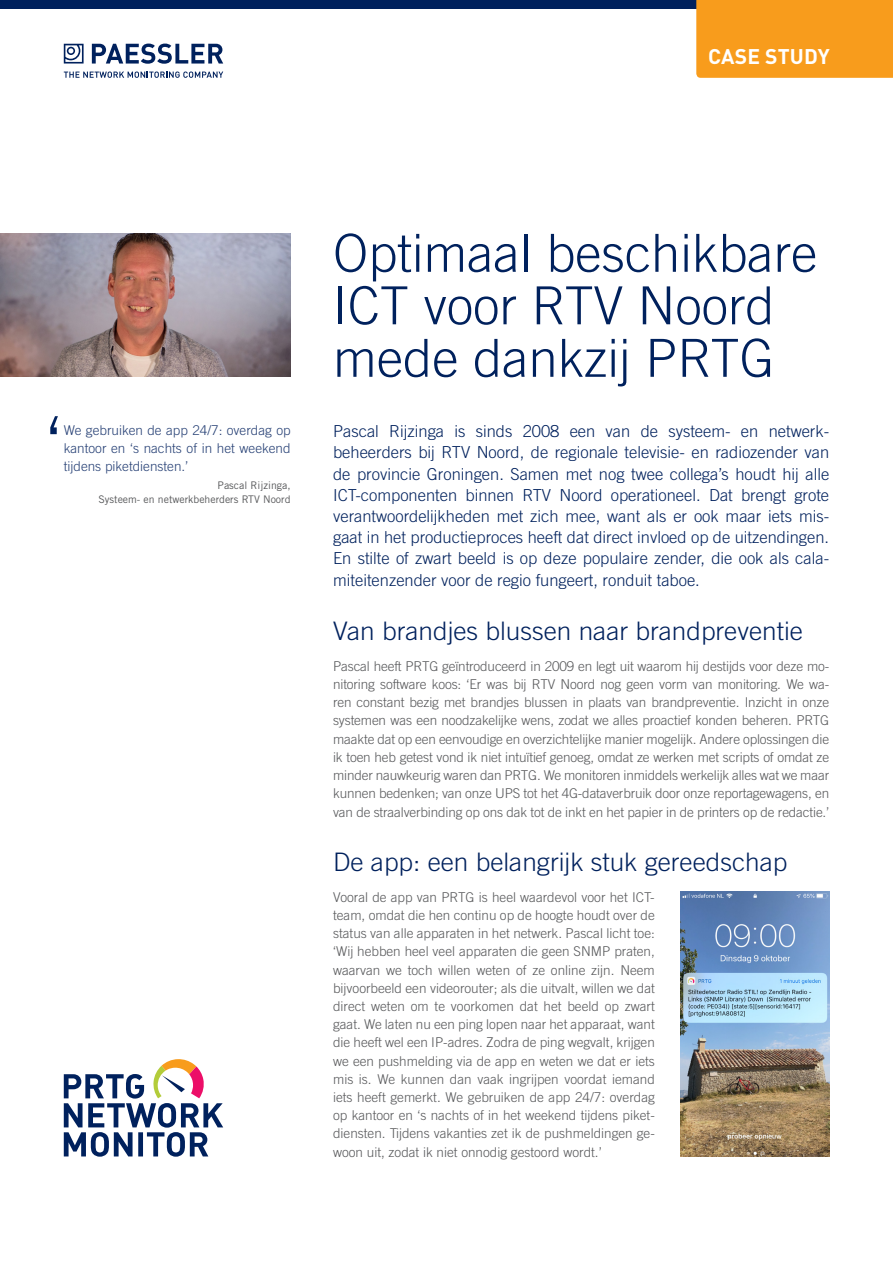
<style>
.page{position:relative;width:893px;height:1263px;background:#fff}
.page>*{position:absolute;margin:0;border:0;box-sizing:border-box;transform-origin:0 0}
.Überschrift_1{font:300 52.5px/52.5px "Trade Gothic LT Std";color:#00215d}
.Überschrift_2{font:300 25.5px "Trade Gothic LT Std";color:#00215d}
.t1{font:700 21px "DINOT";letter-spacing:.01em;color:#fff}
.Einleitung{font:300 16.5px/21.1px "Trade Gothic LT Std";color:#00215d;text-align:justify}
.Fliesstext{font:300 13.5px/18.1px "Trade Gothic LT Std";letter-spacing:-.005em;color:#57585a;text-align:justify}
.Einleitung-2{font:300 13.5px/18px "Trade Gothic LT Std";color:#253f74;text-align:justify}
.Bildunterschrift{font:10.5px/13.5px "Trade Gothic LT Std";color:#57585a;text-align:right}
</style>
<div class="page">
<div style="left:0;top:0;width:893px;height:9px;background:#00215d"></div>
<div style="left:696px;top:0;width:197px;height:78px;background:#f89c1c"></div>
<svg style="left:64px;top:1059px;width:159px;height:98px"></svg>
<svg style="left:92px;top:44px;width:131px;height:20px"></svg>
<svg style="left:64px;top:72px;width:159px;height:6px"></svg>
<svg style="left:64px;top:44px;width:20px;height:20px"></svg>
<img style="left:0;top:234px;width:291px;height:143px">
<svg style="left:50px;top:416px;width:8px;height:18px"></svg>
<img style="left:680px;top:891px;width:149px;height:266px">
<h3 class="t1" style="left:708px;top:42px;width:123px">CASE STUDY</h3>
<p class="Einleitung-2" style="left:64px;top:421px;width:228px">We gebruiken de app 24/7: overdag op kantoor en ‘s nachts of in het weekend tijdens piketdiensten.’</p>
<p class="Bildunterschrift" style="left:98px;top:479px;width:194px">Pascal Rijzinga,<br>Systeem- en netwerkbeherders RTV Noord</p>
<p class="Überschrift_1" style="left:333px;top:226px;width:486px">Optimaal beschikbare<br>ICT voor RTV Noord mede dankzij PRTG</p>
<p class="Einleitung" style="left:333px;top:420px;width:498px">Pascal Rijzinga is sinds 2008 een van de systeem- en netwerk&shy;beheerders bij RTV Noord, de regionale televisie- en radiozender van de provincie Groningen. Samen met nog twee collega’s houdt hij alle ICT-componenten binnen RTV Noord operationeel. Dat brengt grote verantwoordelijkheden met zich mee, want als er ook maar iets mis&shy;gaat in het productieproces heeft dat direct invloed op de uitzendingen.<br>En stilte of zwart beeld is op deze populaire zender, die ook als cala&shy;miteitenzender voor de regio fungeert, ronduit taboe.</p>
<p class="Überschrift_2" style="left:333px;top:616px;width:471px">Van brandjes blussen naar brandpreventie</p>
<p class="Fliesstext" style="left:333px;top:657px;width:498px">Pascal heeft PRTG geïntroduceerd in 2009 en legt uit waarom hij destijds voor deze mo&shy;nitoring software koos: ‘Er was bij RTV Noord nog geen vorm van monitoring. We wa&shy;ren constant bezig met brandjes blussen in plaats van brandpreventie. Inzicht in onze systemen was een noodzakelijke wens, zodat we alles proactief konden beheren. PRTG maakte dat op een eenvoudige en overzichtelijke manier mogelijk. Andere oplossingen die ik toen heb getest vond ik niet intuïtief genoeg, omdat ze werken met scripts of omdat ze minder nauwkeurig waren dan PRTG. We monitoren inmiddels werkelijk alles wat we maar kunnen bedenken; van onze UPS tot het 4G-dataverbruik door onze reportagewagens, en van de straalverbinding op ons dak tot de inkt en het papier in de printers op de redactie.’</p>
<p class="Überschrift_2" style="left:333px;top:846px;width:456px">De app: een belangrijk stuk gereedschap</p>
<p class="Fliesstext" style="left:333px;top:888px;width:323px">Vooral de app van PRTG is heel waardevol voor het ICT&shy;team, omdat die hen continu op de hoogte houdt over de status van alle apparaten in het netwerk. Pascal licht toe: ‘Wij hebben heel veel apparaten die geen SNMP praten, waarvan we toch willen weten of ze online zijn. Neem bijvoorbeeld een videorouter; als die uitvalt, willen we dat direct weten om te voorkomen dat het beeld op zwart gaat. We laten nu een ping lopen naar het apparaat, want die heeft wel een IP-adres. Zodra de ping wegvalt, krijgen we een pushmelding via de app en weten we dat er iets mis is. We kunnen dan vaak ingrijpen voordat iemand iets heeft gemerkt. We gebruiken de app 24/7: overdag op kantoor en ‘s nachts of in het weekend tijdens piket&shy;diensten. Tijdens vakanties zet ik de pushmeldingen ge&shy;woon uit, zodat ik niet onnodig gestoord wordt.’</p>
</div>
